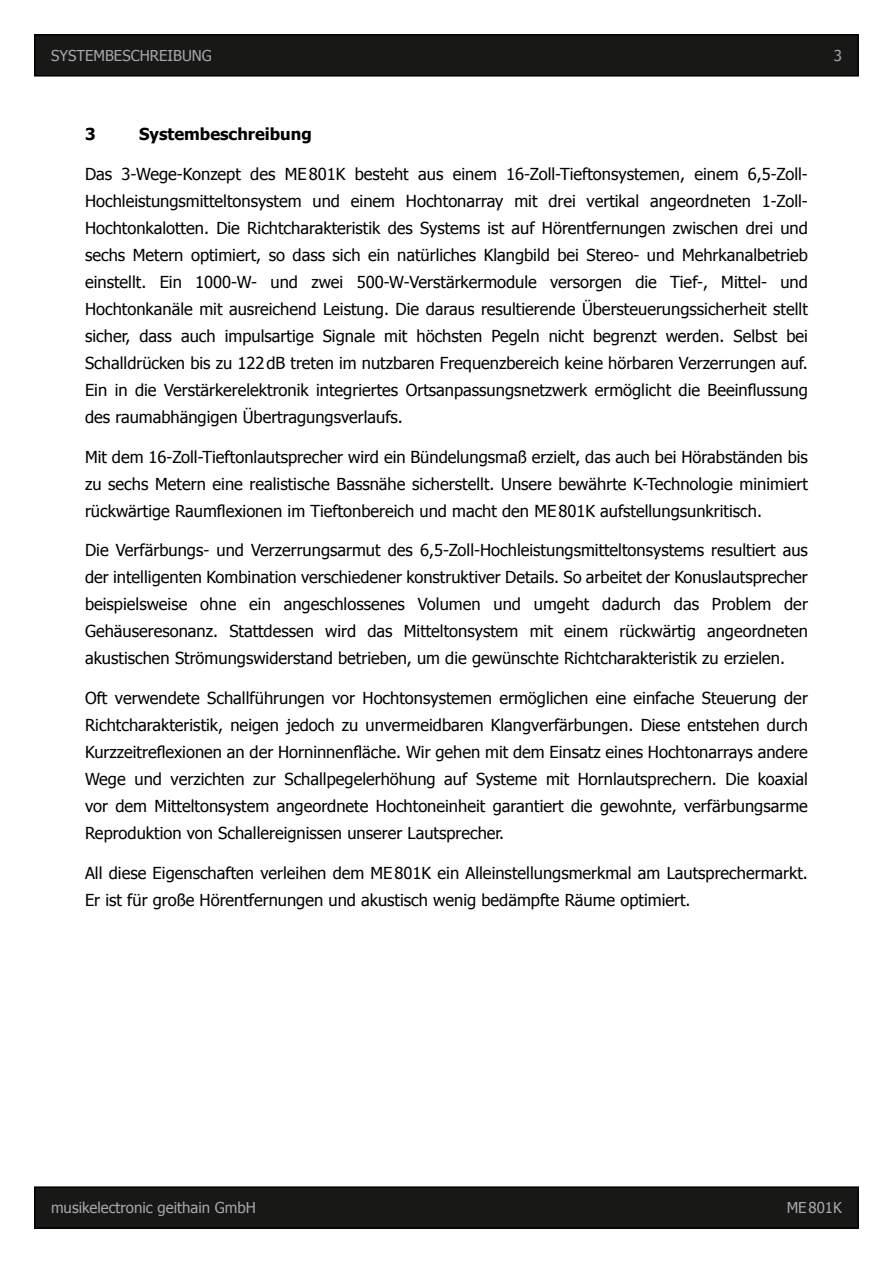
<style>
.page{position:relative;width:893px;height:1263px;background:#fff}
.page>*{position:absolute;margin:0;border:0;box-sizing:border-box;transform-origin:0 0}
.t1{font:16.5px/27px "Tahoma";color:#000;text-align:justify}
.t2{font:700 16.5px "Tahoma";color:#000}
.t3{font:15px "Tahoma";color:#a6a7a9}
</style>
<div class="page">
<div style="left:35px;top:35px;width:823px;height:41px;background:#181817"></div>
<div style="left:34px;top:34px;width:825px;height:43px;border:2px solid #000"></div>
<div style="left:35px;top:1187px;width:823px;height:41px;background:#181817"></div>
<div style="left:34px;top:1186px;width:825px;height:43px;border:2px solid #000"></div>
<p class="t3" style="left:51px;top:46px;width:162px">SYSTEMBESCHREIBUNG</p>
<p class="t3" style="left:834px;top:45px;width:10px">3</p>
<p class="t2" style="left:85px;top:123px;width:12px">3</p>
<p class="t2" style="left:139px;top:123px;width:174px">Systembeschreibung</p>
<p class="t1" style="left:85px;top:160px;width:724px">Das 3-Wege-Konzept des ME801K besteht aus einem 16-Zoll-Tieftonsystemen, einem 6,5-Zoll-Hochleistungsmitteltonsystem und einem Hochtonarray mit drei vertikal angeordneten 1-Zoll-Hochtonkalotten. Die Richtcharakteristik des Systems ist auf Hörentfernungen zwischen drei und sechs Metern optimiert, so dass sich ein natürliches Klangbild bei Stereo- und Mehrkanalbetrieb einstellt. Ein 1000-W- und zwei 500-W-Verstärkermodule versorgen die Tief-, Mittel- und Hochtonkanäle mit ausreichend Leistung. Die daraus resultierende Übersteuerungssicherheit stellt sicher, dass auch impulsartige Signale mit höchsten Pegeln nicht begrenzt werden. Selbst bei Schalldrücken bis zu 122dB treten im nutzbaren Frequenzbereich keine hörbaren Verzerrungen auf.<br>Ein in die Verstärkerelektronik integriertes Ortsanpassungsnetzwerk ermöglicht die Beeinflussung des raumabhängigen Übertragungsverlaufs.</p>
<p class="t1" style="left:85px;top:442px;width:724px">Mit dem 16-Zoll-Tieftonlautsprecher wird ein Bündelungsmaß erzielt, das auch bei Hörabständen bis zu sechs Metern eine realistische Bassnähe sicherstellt. Unsere bewährte K-Technologie minimiert rückwärtige Raumflexionen im Tieftonbereich und macht den ME801K aufstellungsunkritisch.</p>
<p class="t1" style="left:85px;top:536px;width:724px">Die Verfärbungs- und Verzerrungsarmut des 6,5-Zoll-Hochleistungsmitteltonsystems resultiert aus der intelligenten Kombination verschiedener konstruktiver Details. So arbeitet der Konuslautsprecher beispielsweise ohne ein angeschlossenes Volumen und umgeht dadurch das Problem der Gehäuseresonanz. Stattdessen wird das Mitteltonsystem mit einem rückwärtig angeordneten akustischen Strömungswiderstand betrieben, um die gewünschte Richtcharakteristik zu erzielen.</p>
<p class="t1" style="left:85px;top:684px;width:724px">Oft verwendete Schallführungen vor Hochtonsystemen ermöglichen eine einfache Steuerung der Richtcharakteristik, neigen jedoch zu unvermeidbaren Klangverfärbungen. Diese entstehen durch Kurzzeitreflexionen an der Horninnenfläche. Wir gehen mit dem Einsatz eines Hochtonarrays andere Wege und verzichten zur Schallpegelerhöhung auf Systeme mit Hornlautsprechern. Die koaxial vor dem Mitteltonsystem angeordnete Hochtoneinheit garantiert die gewohnte, verfärbungsarme Reproduktion von Schallereignissen unserer Lautsprecher.</p>
<p class="t1" style="left:85px;top:859px;width:724px">All diese Eigenschaften verleihen dem ME801K ein Alleinstellungsmerkmal am Lautsprechermarkt.<br>Er ist für große Hörentfernungen und akustisch wenig bedämpfte Räume optimiert.</p>
<p class="t3" style="left:51px;top:1198px;width:206px">musikelectronic geithain GmbH</p>
<p class="t3" style="left:787px;top:1198px;width:57px">ME801K</p>
</div>
